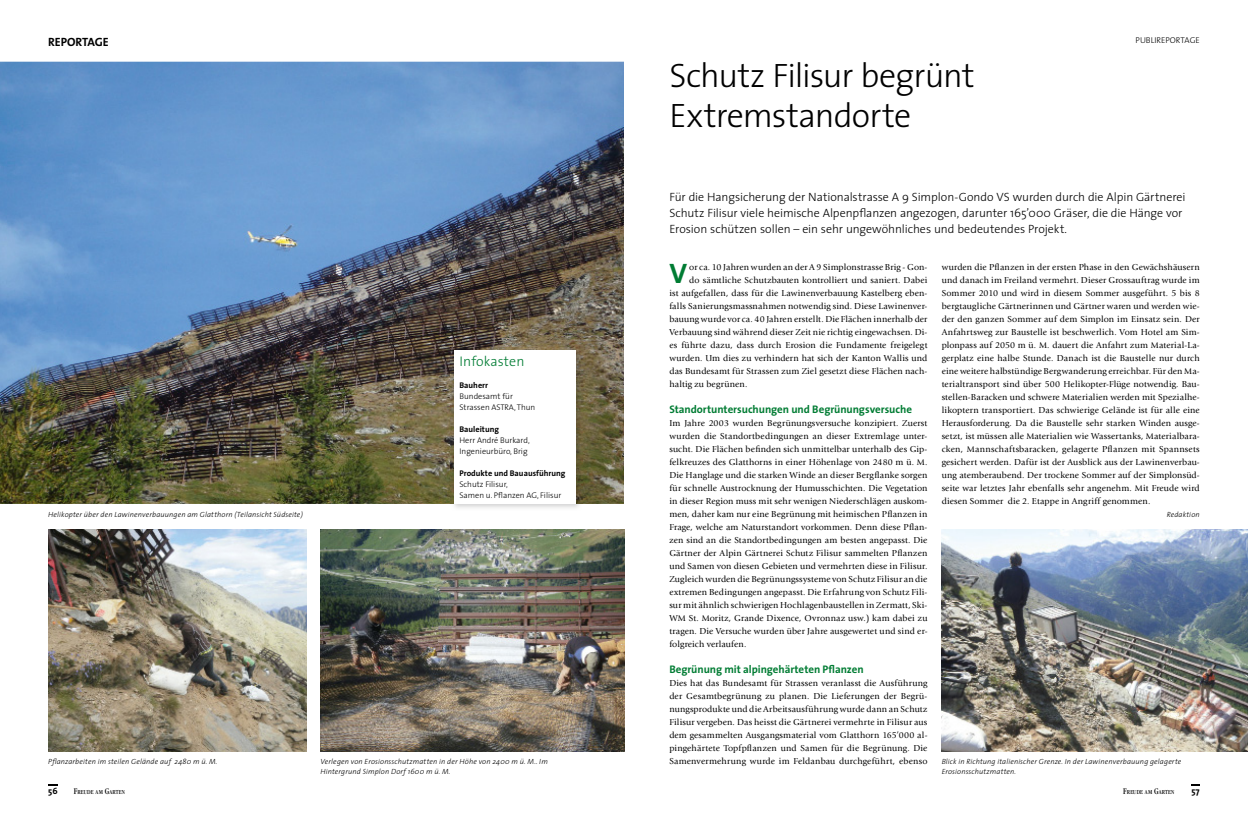
<style>
.page{position:relative;width:1248px;height:814px;background:#fff}
.page>*{position:absolute;margin:0;border:0;box-sizing:border-box;transform-origin:0 0}
.t1{font:300 34px/40px "The Sans";letter-spacing:-.025em;color:#000}
.t2{font:28.3px "The Sans Bold Caps";color:#007c33}
.t3{font:300 14px "The Sans";letter-spacing:.01em;color:#007c33}
.t4{font:300 12px/16px "The Sans";letter-spacing:-.01em;color:#000}
.t5{font:700 12px "The Sans";letter-spacing:-.005em;color:#000}
.t6{font:700 11px "The Sans";letter-spacing:-.005em;color:#007c33}
.t7{font:9px/13px "Giovanni";letter-spacing:.02em;color:#000;text-align:justify}
.t8{font:700 9px "The Sans";color:#000}
.t9{font:300 8.5px "The Sans";color:#000}
.t10{font:300 8.2px/11px "The Sans";color:#000}
.t11{font:700 8.2px "The Sans";color:#000}
.t12{font:italic 300 7.5px/10px "The Sans";letter-spacing:.015em;color:#000}
.t13{font:condensed 6.3px "Garamond";letter-spacing:.025em;color:#000}
.s1{font-size:9px}
</style>
<div class="page">
<img style="left:0;top:62px;width:624px;height:442px">
<img style="left:451px;top:348px;width:131px;height:160px">
<div style="left:454px;top:350px;width:121px;height:154px;background:#fff"></div>
<img style="left:941px;top:530px;width:306px;height:221px">
<img style="left:320px;top:530px;width:304px;height:221px">
<img style="left:48px;top:530px;width:258px;height:221px">
<h3 class="t5" style="left:48px;top:32px;width:62px">REPORTAGE</h3>
<p class="t9" style="left:1135px;top:33px;width:66px">PUBLIREPORTAGE</p>
<h1 class="t1" style="left:669px;top:54px;width:307px">Schutz Filisur begrünt<br>Extremstandorte</h1>
<p class="t4" style="left:669px;top:188px;width:517px">Für die Hangsicherung der Nationalstrasse A 9 Simplon-Gondo VS wurden durch die Alpin Gärtnerei<br>Schutz Filisur viele heimische Alpenpflanzen angezogen, darunter 165’000 Gräser, die die Hänge vor<br>Erosion schützen sollen – ein sehr ungewöhnliches und bedeutendes Projekt.</p>
<p class="t7" style="left:941px;top:260px;width:259px">wurden die Pflanzen in der ersten Phase in den Gewächshäusern und danach im Freiland vermehrt. Dieser Grossauftrag wurde im Sommer 2010 und wird in diesem Sommer ausgeführt. 5 bis 8 bergtaugliche Gärtnerinnen und Gärtner waren und werden wie&shy;der den ganzen Sommer auf dem Simplon im Einsatz sein. Der Anfahrtsweg zur Baustelle ist beschwerlich. Vom Hotel am Sim&shy;plonpass auf 2050 m ü. M. dauert die Anfahrt zum Material-La&shy;gerplatz eine halbe Stunde. Danach ist die Baustelle nur durch eine weitere halbstündige Bergwanderung erreichbar. Für den Ma&shy;terialtransport sind über 500 Helikopter-Flüge notwendig. Bau&shy;stellen-Baracken und schwere Materialien werden mit Spezialhe&shy;likoptern transportiert. Das schwierige Gelände ist für alle eine Herausforderung. Da die Baustelle sehr starken Winden ausge&shy;setzt, ist müssen alle Materialien wie Wassertanks, Materialbara&shy;cken, Mannschaftsbaracken, gelagerte Pflanzen mit Spannsets gesichert werden. Dafür ist der Ausblick aus der Lawinenverbau&shy;ung atemberaubend. Der trockene Sommer auf der Simplonsüd&shy;seite war letztes Jahr ebenfalls sehr angenehm. Mit Freude wird diesen Sommer die 2. Etappe in Angriff genommen.</p>
<p class="t12" style="left:1166px;top:509px;width:35px">Redaktion</p>
<h2 class="t2" style="left:669px;top:249px;width:19px">V</h2>
<p class="t7" style="left:689px;top:260px;width:240px">or ca. 10 Jahren wurden an der A 9 Simplonstrasse Brig - Gon-</p>
<p class="t7" style="left:689px;top:273px;width:240px">do sämtliche Schutzbauten kontrolliert und saniert. Dabei</p>
<p class="t7" style="left:669px;top:286px;width:259px">ist aufgefallen, dass für die Lawinenverbauung Kastelberg eben-</p>
<p class="t7" style="left:669px;top:299px;width:259px">falls Sanierungsmassnahmen notwendig sind. Diese Lawinenver-</p>
<p class="t7" style="left:669px;top:312px;width:259px">bauung wurde vor ca. 40 Jahren erstellt. Die Flächen innerhalb der</p>
<p class="t7" style="left:669px;top:325px;width:259px">Verbauung sind während dieser Zeit nie richtig eingewachsen. Di-</p>
<p class="t7" style="left:669px;top:338px;width:259px">es führte dazu, dass durch Erosion die Fundamente freigelegt</p>
<p class="t7" style="left:669px;top:351px;width:259px">wurden. Um dies zu verhindern hat sich der Kanton Wallis und</p>
<p class="t7" style="left:669px;top:364px;width:259px">das Bundesamt für Strassen zum Ziel gesetzt diese Flächen nach-</p>
<p class="t7" style="left:669px;top:377px;width:79px">haltig zu begrünen.</p>
<p class="t6" style="left:669px;top:400px;width:244px">Standortuntersuchungen und Begrünungsversuche</p>
<p class="t7" style="left:669px;top:416px;width:259px">Im Jahre 2003 wurden Begrünungsversuche konzipiert. Zuerst wurden die Standortbedingungen an dieser Extremlage unter&shy;sucht. Die Flächen befinden sich unmittelbar unterhalb des Gip&shy;felkreuzes des Glatthorns in einer Höhenlage von 2480 m ü. M.<br>Die Hanglage und die starken Winde an dieser Bergflanke sorgen für schnelle Austrocknung der Humusschichten. Die Vegetation in dieser Region muss mit sehr wenigen Niederschlägen auskom&shy;men, daher kam nur eine Begrünung mit heimischen Pflanzen in Frage, welche am Naturstandort vorkommen. Denn diese Pflan&shy;zen sind an die Standortbedingungen am besten angepasst. Die Gärtner der Alpin Gärtnerei Schutz Filisur sammelten Pflanzen und Samen von diesen Gebieten und vermehrten diese in Filisur.<br>Zugleich wurden die Begrünungssysteme von Schutz Filisur an die extremen Bedingungen angepasst. Die Erfahrung von Schutz Fili&shy;sur mit ähnlich schwierigen Hochlagenbaustellen in Zermatt, Ski-WM St. Moritz, Grande Dixence, Ovronnaz usw.) kam dabei zu tragen. Die Versuche wurden über Jahre ausgewertet und sind er&shy;folgreich verlaufen.</p>
<p class="t6" style="left:669px;top:660px;width:196px">Begrünung mit alpingehärteten Pflanzen</p>
<p class="t7" style="left:669px;top:676px;width:259px">Dies hat das Bundesamt für Strassen veranlasst die Ausführung der Gesamtbegrünung zu planen. Die Lieferungen der Begrü&shy;nungsprodukte und die Arbeitsausführung wurde dann an Schutz Filisur vergeben. Das heisst die Gärtnerei vermehrte in Filisur aus dem gesammelten Ausgangsmaterial vom Glatthorn 165’000 al&shy;pingehärtete Topfpflanzen und Samen für die Begrünung. Die Samenvermehrung wurde im Feldanbau durchgeführt, ebenso</p>
<h3 class="t3" style="left:459px;top:350px;width:67px">Infokasten</h3>
<p class="t11" style="left:459px;top:378px;width:30px">Bauherr</p>
<p class="t10" style="left:459px;top:390px;width:77px">Bundesamt für<br>Strassen ASTRA, Thun</p>
<p class="t11" style="left:459px;top:422px;width:41px">Bauleitung</p>
<p class="t10" style="left:459px;top:434px;width:72px">Herr André Burkard,<br>Ingenieurbüro, Brig</p>
<p class="t11" style="left:459px;top:466px;width:107px">Produkte und Bauausführung</p>
<p class="t10" style="left:459px;top:478px;width:103px">Schutz Filisur,<br>Samen u. Pflanzen AG, Filisur</p>
<p class="t12" style="left:48px;top:509px;width:256px">Helikopter über den Lawinenverbauungen am Glatthorn (Teilansicht Südseite)</p>
<p class="t12" style="left:48px;top:756px;width:171px">Pflanzarbeiten im steilen Gelände auf 2480 m ü. M.</p>
<p class="t12" style="left:320px;top:756px;width:229px">Verlegen von Erosionsschutzmatten in der Höhe von 2400 m ü. M.. Im<br>Hintergrund Simplon Dorf1600 m ü. M.</p>
<p class="t12" style="left:941px;top:756px;width:241px">Blick in Richtung italienischer Grenze. In der Lawinenverbauung gelagerte<br>Erosionsschutzmatten.</p>
<p class="t8" style="left:48px;top:783px;width:11px">56</p>
<p class="t13" style="left:74px;top:788px;width:52px"><span class="s1">F</span>REUDE AM <span class="s1">G</span>ARTEN</p>
<p class="t13" style="left:1123px;top:788px;width:52px"><span class="s1">F</span>REUDE AM <span class="s1">G</span>ARTEN</p>
<p class="t8" style="left:1191px;top:783px;width:10px">57</p>
</div>
